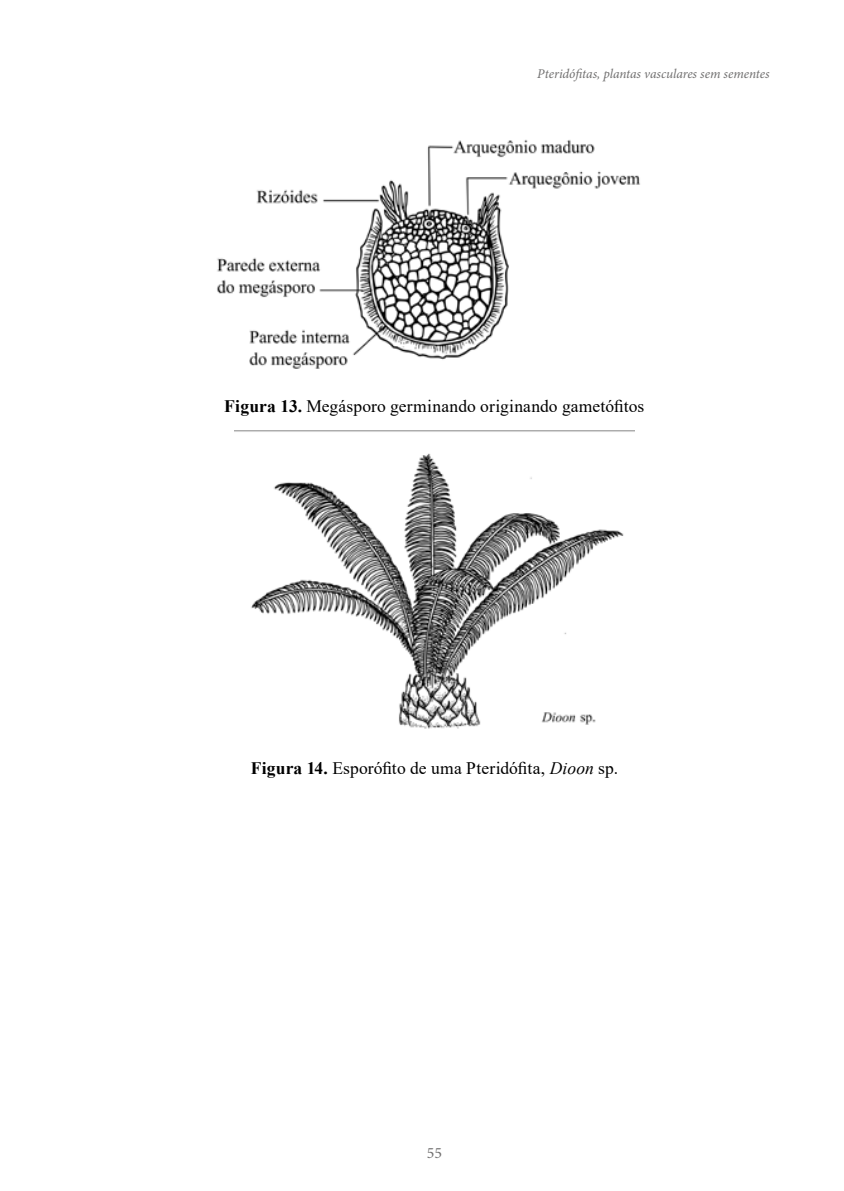
<style>
.page{position:relative;width:844px;height:1191px;background:#fff}
.page>*{position:absolute;margin:0;border:0;box-sizing:border-box;transform-origin:0 0}
.t1{font:17.5px "Times New Roman";letter-spacing:.01em;color:#000}
.t2{font:15.75px "Minion Pro";color:#706f6f}
.t3{font:italic 13.3px "Minion Pro";letter-spacing:-.005em;color:#706f6f}
.s1{font-weight:700}
.s2{font-style:italic}
</style>
<div class="page">
<img style="left:217px;top:139px;width:423px;height:230px">
<img style="left:234px;top:430px;width:400px;height:299px">
<p class="t3" style="left:537px;top:65px;width:234px">Pteridófitas, plantas vasculares sem sementes</p>
<p class="t1" style="left:224px;top:394px;width:421px"><span class="s1">Figura 13.</span> Megásporo germinando originando gametófitos</p>
<p class="t1" style="left:251px;top:755px;width:369px"><span class="s1">Figura 14.</span> Esporófito de uma Pteridófita, <span class="s2">Dioon</span> sp.</p>
<p class="t2" style="left:426px;top:1142px;width:17px">55</p>
</div>
